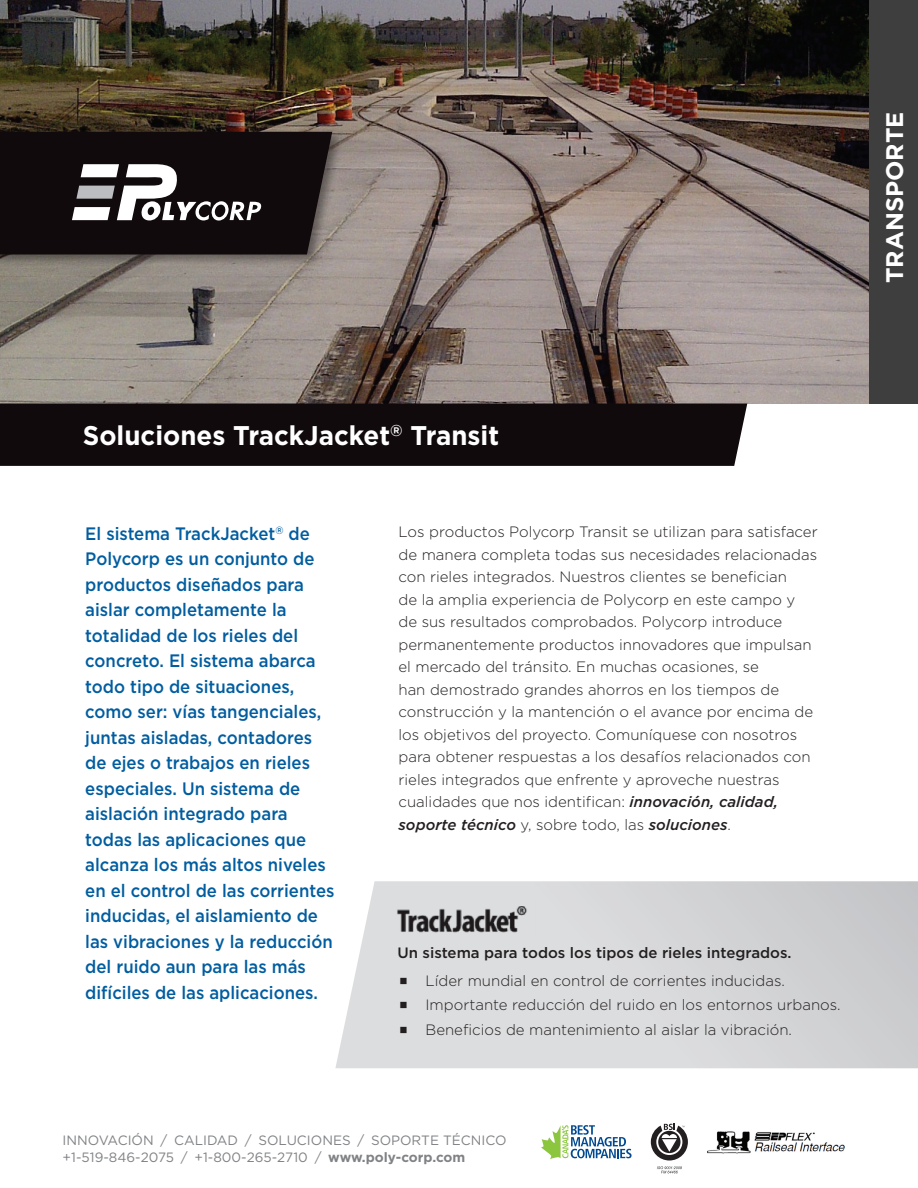
<style>
.page{position:relative;width:918px;height:1188px;background:#fff}
.page>*{position:absolute;margin:0;border:0;box-sizing:border-box;transform-origin:0 0}
.t1{font:700 27px "Gotham";color:#fff;scale:.96 1}
.t2{font:700 24px "Gotham";color:#fff}
.Front_Page_intro_par{font:500 18px/25.5px "Gotham";color:#005da0;scale:.93 1}
.body_copy{font:300 15px/22.5px "Gotham";color:#231f20}
.front_page_bullets{font:300 15px "Gotham";color:#231f20}
.body_copy-2{font:500 15px "Gotham";color:#231f20}
.t3{font:13.5px "Gotham";color:#808285}
.s1{font-weight:500;font-style:italic}
.s2{font-weight:700}
</style>
<div class="page">
<img style="left:0;top:0;width:869px;height:404px">
<div style="left:0;top:128px;width:344px;height:140px;background:#231f20;opacity:.5"></div>
<svg style="left:0;top:132px;width:332px;height:123px;background:#2d2628"></svg>
<div style="left:869px;top:0;width:49px;height:404px;background:#3e3e3f"></div>
<div style="left:0;top:404px;width:747px;height:62px;background:#110a0c"></div>
<svg style="left:335px;top:881px;width:583px;height:187px;background:#d7d8d9"></svg>
<img style="left:386px;top:901px;width:150px;height:37px">
<svg style="left:541px;top:1125px;width:91px;height:34px"></svg>
<svg style="left:651px;top:1124px;width:37px;height:49px"></svg>
<img style="left:707px;top:1131px;width:138px;height:22px">
<svg style="left:400px;top:978px;width:7px;height:6px"></svg>
<svg style="left:400px;top:1002px;width:7px;height:6px"></svg>
<svg style="left:400px;top:1027px;width:7px;height:6px"></svg>
<p class="t2" style="left:881px;top:283px;width:173px;rotate:-90deg">TRANSPORTE</p>
<p class="t1" style="left:83px;top:420px;width:435px">Soluciones TrackJacket<sup>®</sup> Transit</p>
<p class="Front_Page_intro_par" style="left:85px;top:520px;width:270px">El sistema TrackJacket<sup>®</sup> de<br>Polycorp es un conjunto de productos diseñados para aislar completamente la totalidad de los rieles del concreto. El sistema abarca todo tipo de situaciones, como ser: vías tangenciales, juntas aisladas, contadores de ejes o trabajos en rieles especiales. Un sistema de aislación integrado para todas las aplicaciones que alcanza los más altos niveles en el control de las corrientes inducidas, el aislamiento de las vibraciones y la reducción del ruido aun para las más difíciles de las aplicaciones.</p>
<p class="body_copy" style="left:399px;top:521px;width:421px">Los productos Polycorp Transit se utilizan para satisfacer de manera completa todas sus necesidades relacionadas con rieles integrados. Nuestros clientes se benefician<br>de la amplia experiencia de Polycorp en este campo y de sus resultados comprobados. Polycorp introduce permanentemente productos innovadores que impulsan el mercado del tránsito. En muchas ocasiones, se<br>han demostrado grandes ahorros en los tiempos de construcción y la mantención o el avance por encima de los objetivos del proyecto. Comuníquese con nosotros para obtener respuestas a los desafíos relacionados con rieles integrados que enfrente y aproveche nuestras cualidades que nos identifican: <span class="s1">innovación, calidad, soporte técnico</span> y, sobre todo, las <span class="s1">soluciones</span>.</p>
<p class="body_copy-2" style="left:397px;top:944px;width:396px">Un sistema para todos los tipos de rieles integrados.</p>
<p class="front_page_bullets" style="left:426px;top:972px;width:361px">Líder mundial en control de corrientes inducidas.</p>
<p class="front_page_bullets" style="left:426px;top:997px;width:417px">Importante reducción del ruido en los entornos urbanos.</p>
<p class="front_page_bullets" style="left:426px;top:1022px;width:368px">Beneficios de mantenimiento al aislar la vibración.</p>
<p class="t3" style="left:63px;top:1133px;width:446px">INNOVACIÓN / CALIDAD / SOLUCIONES / SOPORTE TÉCNICO</p>
<p class="t3" style="left:63px;top:1150px;width:404px">+1-519-846-2075 / +1-800-265-2710 / <span class="s2">www.poly-corp.com</span></p>
</div>
